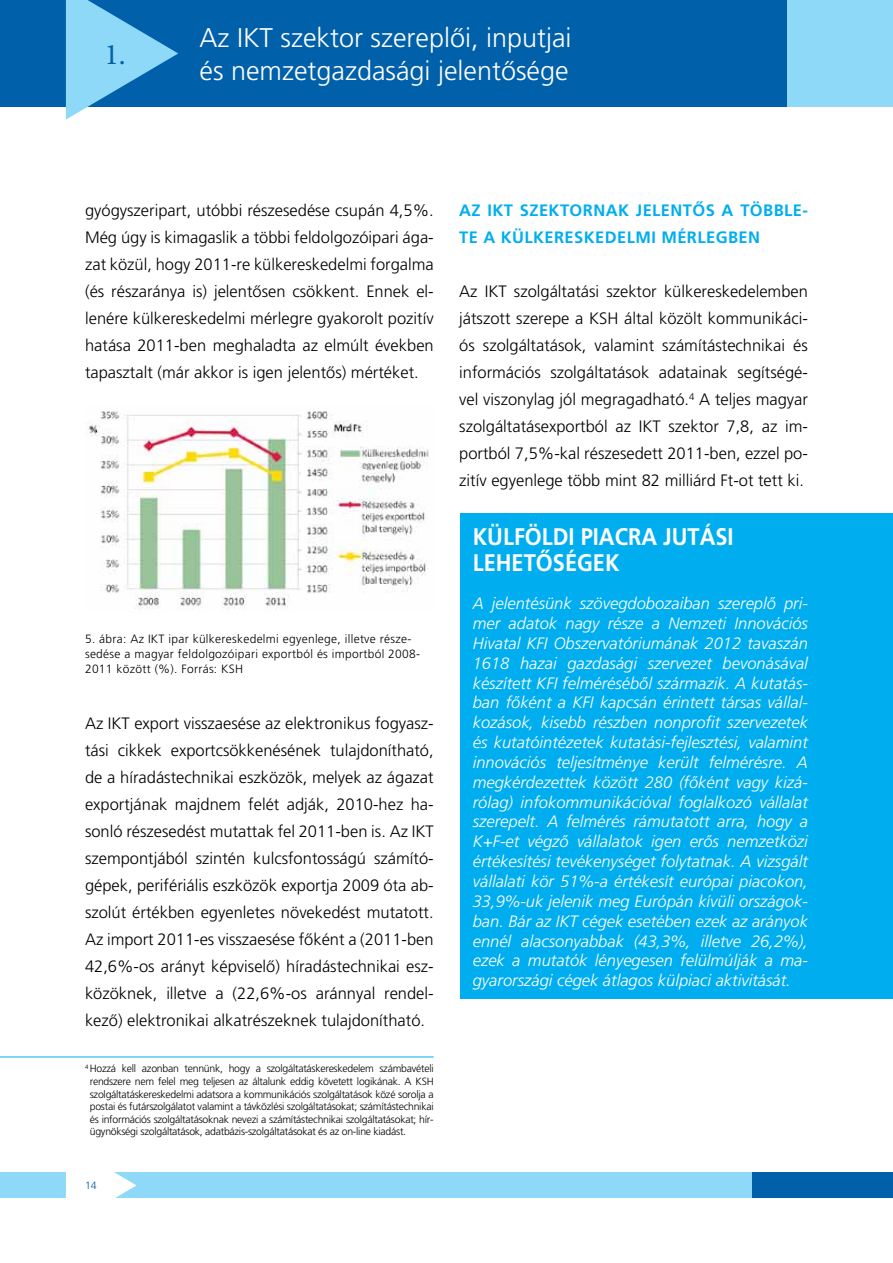
<style>
.page{position:relative;width:893px;height:1263px;background:#fff}
.page>*{position:absolute;margin:0;border:0;box-sizing:border-box;transform-origin:0 0}
.t1{font:30px "Minion Pro";color:#0060a9}
.t2{font:27px/32.4px "Frutiger Tf Light";color:#fff}
.t3{font:24px/26.4px "Frutiger TF Bold";color:#fff;scale:.91 1}
.t4{font:16.5px/27px "Frutiger Tf Light";color:#000;text-align:justify}
.t5{font:italic 300 16.5px/19.8px "Frutiger H";color:#fff;text-align:justify}
.t6{font:16.5px/27px "Frutiger TF Bold";letter-spacing:.025em;color:#00aeef}
.t7{font:12px/15px "Frutiger Tf Light";letter-spacing:.025em;color:#000}
.t8{font:10.5px/12.6px "Frutiger Tf Light";letter-spacing:-.025em;color:#000;text-align:justify}
.t9{font:10.5px "Frutiger Tf Light";color:#0060a9}
</style>
<div class="page">
<img style="left:88px;top:411px;width:341px;height:199px">
<div style="left:0;top:1172px;width:784px;height:26px;background:#8ed8f8"></div>
<svg style="left:66px;top:1172px;width:70px;height:26px;background:#edf9fd"></svg>
<div style="left:460px;top:514px;width:432px;height:485px;background:#00aeef"></div>
<hr style="left:0;top:1057px;width:434px;height:1px;background:#00aeef">
<div style="left:753px;top:1172px;width:140px;height:26px;background:#0060a9"></div>
<div style="left:216px;top:0;width:677px;height:106px;background:#8ed8f8"></div>
<div style="left:0;top:0;width:787px;height:107px;background:#0060a9"></div>
<svg style="left:66px;top:0;width:112px;height:120px"></svg>
<h1 class="t1" style="left:104px;top:34px;width:23px">1.</h1>
<h2 class="t2" style="left:200px;top:22px;width:374px">Az IKT szektor szereplôi, inputjai és nemzetgazdasági jelentôsége</h2>
<p class="t4" style="left:85px;top:197px;width:350px">gyógyszeripart, utóbbi részesedése csupán 4,5%.<br>Még úgy is kimagaslik a többi feldolgozóipari ága&shy;zat közül, hogy 2011-re külkereskedelmi forgalma (és részaránya is) jelentôsen csökkent. Ennek el&shy;lenére külkereskedelmi mérlegre gyakorolt pozitív hatása 2011-ben meghaladta az elmúlt években tapasztalt (már akkor is igen jelentôs) mértéket.</p>
<p class="t7" style="left:85px;top:631px;width:337px">5. ábra: Az IKT ipar külkereskedelmi egyenlege, illetve része&shy;sedése a magyar feldolgozóipari exportból és importból 2008-<br>2011 között (%). Forrás: KSH</p>
<p class="t4" style="left:85px;top:710px;width:350px">Az IKT export visszaesése az elektronikus fogyasz&shy;tási cikkek exportcsökkenésének tulajdonítható, de a híradástechnikai eszközök, melyek az ágazat exportjának majdnem felét adják, 2010-hez ha&shy;sonló részesedést mutattak fel 2011-ben is. Az IKT szempontjából szintén kulcsfontosságú számító&shy;gépek, perifériális eszközök exportja 2009 óta ab&shy;szolút értékben egyenletes növekedést mutatott.<br>Az import 2011-es visszaesése fôként a (2011-ben 42,6%-os arányt képviselô) híradástechnikai esz&shy;közöknek, illetve a (22,6%-os aránnyal rendel&shy;kezô) elektronikai alkatrészeknek tulajdonítható.</p>
<p class="t8" style="left:90px;top:1063px;width:345px;text-indent:-5px"><sup>4</sup> Hozzá kell azonban tennünk, hogy a szolgáltatáskereskedelem számbavételi rendszere nem felel meg teljesen az általunk eddig követett logikának. A KSH szolgáltatáskereskedelmi adatsora a kommunikációs szolgáltatások közé sorolja a postai és futárszolgálatot valamint a távközlési szolgáltatásokat; számítástechnikai és információs szolgáltatásoknak nevezi a számítástechnikai szolgáltatásokat; hír&shy;ügynökségi szolgáltatások, adatbázis-szolgáltatásokat és az on-line kiadást.</p>
<p class="t9" style="left:85px;top:1180px;width:13px">14</p>
<p class="t6" style="left:459px;top:197px;width:350px">AZ IKT SZEKTORNAK JELENTÔS A TÖBBLE-<br>TE A KÜLKERESKEDELMI MÉRLEGBEN</p>
<p class="t4" style="left:459px;top:278px;width:350px">Az IKT szolgáltatási szektor külkereskedelemben játszott szerepe a KSH által közölt kommunikáci&shy;ós szolgáltatások, valamint számítástechnikai és információs szolgáltatások adatainak segítségé&shy;vel viszonylag jól megragadható.<sup>4</sup> A teljes magyar szolgáltatásexportból az IKT szektor 7,8, az im&shy;portból 7,5%-kal részesedett 2011-ben, ezzel po&shy;zitív egyenlege több mint 82 milliárd Ft-ot tett ki.</p>
<h3 class="t3" style="left:473px;top:523px;width:285px">KÜLFÖLDI PIACRA JUTÁSI<br>LEHETÔSÉGEK</h3>
<p class="t5" style="left:473px;top:593px;width:337px">A jelentésünk szövegdobozaiban szereplô pri&shy;mer adatok nagy része a Nemzeti Innovációs Hivatal KFI Obszervatóriumának 2012 tavaszán 1618 hazai gazdasági szervezet bevonásával készített KFI felmérésébôl származik. A kutatás&shy;ban fôként a KFI kapcsán érintett társas vállal&shy;kozások, kisebb részben nonprofit szervezetek és kutatóintézetek kutatási-fejlesztési, valamint innovációs teljesítménye került felmérésre. A megkérdezettek között 280 (fôként vagy kizá&shy;rólag) infokommunikációval foglalkozó vállalat szerepelt. A felmérés rámutatott arra, hogy a K+F-et végzô vállalatok igen erôs nemzetközi értékesítési tevékenységet folytatnak. A vizsgált vállalati kör 51%-a értékesít európai piacokon, 33,9%-uk jelenik meg Európán kívüli országok&shy;ban. Bár az IKT cégek esetében ezek az arányok ennél alacsonyabbak (43,3%, illetve 26,2%), ezek a mutatók lényegesen felülmúlják a ma&shy;gyarországi cégek átlagos külpiaci aktivitását.</p>
</div>
